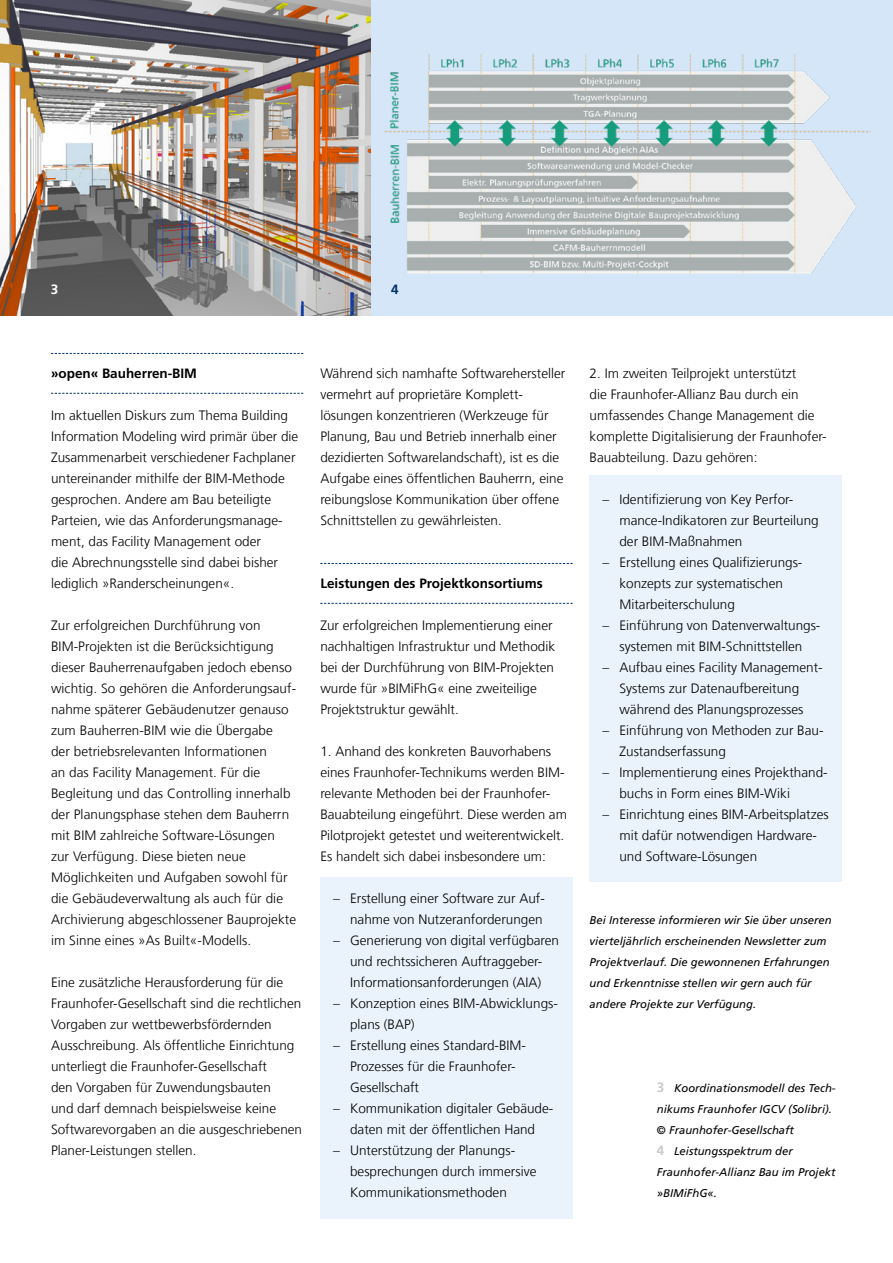
<style>
.page{position:relative;width:893px;height:1263px;background:#fff}
.page>*{position:absolute;margin:0;border:0;box-sizing:border-box;transform-origin:0 0}
.t1{font:300 13.5px/21px "Frutiger LT Com";color:#000}
.t2{font:700 13.5px "Frutiger LT Com";color:#000}
.t3{font:700 13.5px "Frutiger LT Com";color:#fff}
.t4{font:700 13.5px "Frutiger LT Com";color:#00336a}
.t5{font:italic 11.25px/21px "Frutiger LT Com";color:#000}
.s1{font-weight:700;font-style:normal;font-size:13.5px;color:#c8cacc}
</style>
<div class="page">
<div style="left:0;top:0;width:893px;height:315px;background:#d4e6f7"></div>
<img style="left:0;top:0;width:371px;height:315px">
<img style="left:384px;top:54px;width:486px;height:220px">
<svg style="left:51px;top:353px;width:252px;height:1px"></svg>
<svg style="left:51px;top:393px;width:252px;height:1px"></svg>
<svg style="left:320px;top:563px;width:253px;height:1px"></svg>
<svg style="left:320px;top:603px;width:253px;height:1px"></svg>
<div style="left:320px;top:877px;width:253px;height:341px;background:#eaf3fc"></div>
<div style="left:590px;top:475px;width:252px;height:407px;background:#eaf3fc"></div>
<p class="t3" style="left:51px;top:281px;width:9px">3</p>
<p class="t4" style="left:391px;top:281px;width:9px">4</p>
<p class="t2" style="left:51px;top:365px;width:148px">»open« Bauherren-BIM</p>
<p class="t1" style="left:51px;top:405px;width:249px">Im aktuellen Diskurs zum Thema Building Information Modeling wird primär über die Zusammenarbeit verschiedener Fachplaner untereinander mithilfe der BIM-Methode gesprochen. Andere am Bau beteiligte Parteien, wie das Anforderungsmanage&shy;ment, das Facility Management oder<br>die Abrechnungsstelle sind dabei bisher lediglich »Randerscheinungen«.</p>
<p class="t1" style="left:51px;top:615px;width:247px">Zur erfolgreichen Durchführung von BIM-Projekten ist die Berücksichtigung dieser Bauherrenaufgaben jedoch ebenso wichtig. So gehören die Anforderungsauf&shy;nahme späterer Gebäudenutzer genauso zum Bauherren-BIM wie die Übergabe<br>der betriebsrelevanten Informationen<br>an das Facility Management. Für die Begleitung und das Controlling innerhalb der Planungsphase stehen dem Bauherrn mit BIM zahlreiche Software-Lösungen zur Verfügung. Diese bieten neue Möglichkeiten und Aufgaben sowohl für die Gebäudeverwaltung als auch für die Archivierung abgeschlossener Bauprojekte im Sinne eines »As Built«-Modells.</p>
<p class="t1" style="left:51px;top:972px;width:253px">Eine zusätzliche Herausforderung für die Fraunhofer-Gesellschaft sind die rechtlichen Vorgaben zur wettbewerbsfördernden Ausschreibung. Als öffentliche Einrichtung unterliegt die Fraunhofer-Gesellschaft<br>den Vorgaben für Zuwendungsbauten<br>und darf demnach beispielsweise keine Softwarevorgaben an die ausgeschriebenen Planer-Leistungen stellen.</p>
<p class="t1" style="left:320px;top:363px;width:247px">Während sich namhafte Softwarehersteller vermehrt auf proprietäre Komplett&shy;lösungen konzentrieren (Werkzeuge für Planung, Bau und Betrieb innerhalb einer dezidierten Softwarelandschaft), ist es die Aufgabe eines öffentlichen Bauherrn, eine reibungslose Kommunikation über offene Schnittstellen zu gewährleisten.</p>
<p class="t2" style="left:320px;top:575px;width:224px">Leistungen des Projektkonsortiums</p>
<p class="t1" style="left:320px;top:615px;width:236px">Zur erfolgreichen Implementierung einer nachhaltigen Infrastruktur und Methodik bei der Durchführung von BIM-Projekten wurde für »BIMiFhG« eine zweiteilige Projektstruktur gewählt.</p>
<p class="t1" style="left:320px;top:741px;width:248px">1. Anhand des konkreten Bauvorhabens eines Fraunhofer-Technikums werden BIM&shy;relevante Methoden bei der Fraunhofer-Bauabteilung eingeführt. Diese werden am Pilotprojekt getestet und weiterentwickelt.<br>Es handelt sich dabei insbesondere um:</p>
<p class="t1" style="left:333px;top:888px;width:213px;text-align:right">– Erstellung einer Software zur Auf&shy;nahme von Nutzeranforderungen</p>
<p class="t1" style="left:333px;top:930px;width:228px;text-align:center">– Generierung von digital verfügbaren und rechtssicheren Auftraggeber-<br>Informationsanforderungen (AIA)</p>
<p class="t1" style="left:350px;top:993px;width:209px;text-indent:-17px">– Konzeption eines BIM-Abwicklungs&shy;plans (BAP)</p>
<p class="t1" style="left:350px;top:1035px;width:178px;text-indent:-17px">– Erstellung eines Standard-BIM-<br>Prozesses für die Fraunhofer-<br>Gesellschaft</p>
<p class="t1" style="left:333px;top:1098px;width:222px;text-align:center">– Kommunikation digitaler Gebäude&shy;daten mit der öffentlichen Hand</p>
<p class="t1" style="left:350px;top:1140px;width:188px;text-indent:-17px">– Unterstützung der Planungs&shy;besprechungen durch immersive<br>Kommunikationsmethoden</p>
<p class="t1" style="left:590px;top:363px;width:239px">2. Im zweiten Teilprojekt unterstützt<br>die Fraunhofer-Allianz Bau durch ein umfassendes Change Management die komplette Digitalisierung der Fraunhofer-Bauabteilung. Dazu gehören:</p>
<p class="t1" style="left:619px;top:489px;width:201px;text-indent:-17px">– Identifizierung von Key Perfor&shy;mance-Indikatoren zur Beurteilung der BIM-Maßnahmen</p>
<p class="t1" style="left:619px;top:552px;width:185px;text-indent:-17px">– Erstellung eines Qualifizierungs&shy;konzepts zur systematischen<br>Mitarbeiterschulung</p>
<p class="t1" style="left:602px;top:615px;width:220px;text-align:center">– Einführung von Datenverwaltungs&shy;systemen mit BIM-Schnittstellen</p>
<p class="t1" style="left:602px;top:657px;width:222px;text-align:center">– Aufbau eines Facility Management-<br>Systems zur Datenaufbereitung während des Planungsprozesses</p>
<p class="t1" style="left:619px;top:720px;width:206px;text-indent:-17px">– Einführung von Methoden zur Bau-<br>Zustandserfassung</p>
<p class="t1" style="left:619px;top:762px;width:210px;text-indent:-17px">– Implementierung eines Projekthand&shy;buchs in Form eines BIM-Wiki</p>
<p class="t1" style="left:619px;top:804px;width:211px;text-indent:-17px">– Einrichtung eines BIM-Arbeitsplatzes mit dafür notwendigen Hardware&shy;und Software-Lösungen</p>
<p class="t5" style="left:590px;top:910px;width:243px">Bei Interesse informieren wir Sie über unseren vierteljährlich erscheinenden Newsletter zum Projektverlauf. Die gewonnenen Erfahrungen und Erkenntnisse stellen wir gern auch für andere Projekte zur Verfügung.</p>
<p class="t5" style="left:657px;top:1078px;width:180px"><span class="s1">3</span> Koordinationsmodell des Tech&shy;nikums Fraunhofer IGCV (Solibri). © Fraunhofer-Gesellschaft<br><span class="s1">4</span> Leistungsspektrum der<br>Fraunhofer-Allianz Bau im Projekt »BIMiFhG«.</p>
</div>
